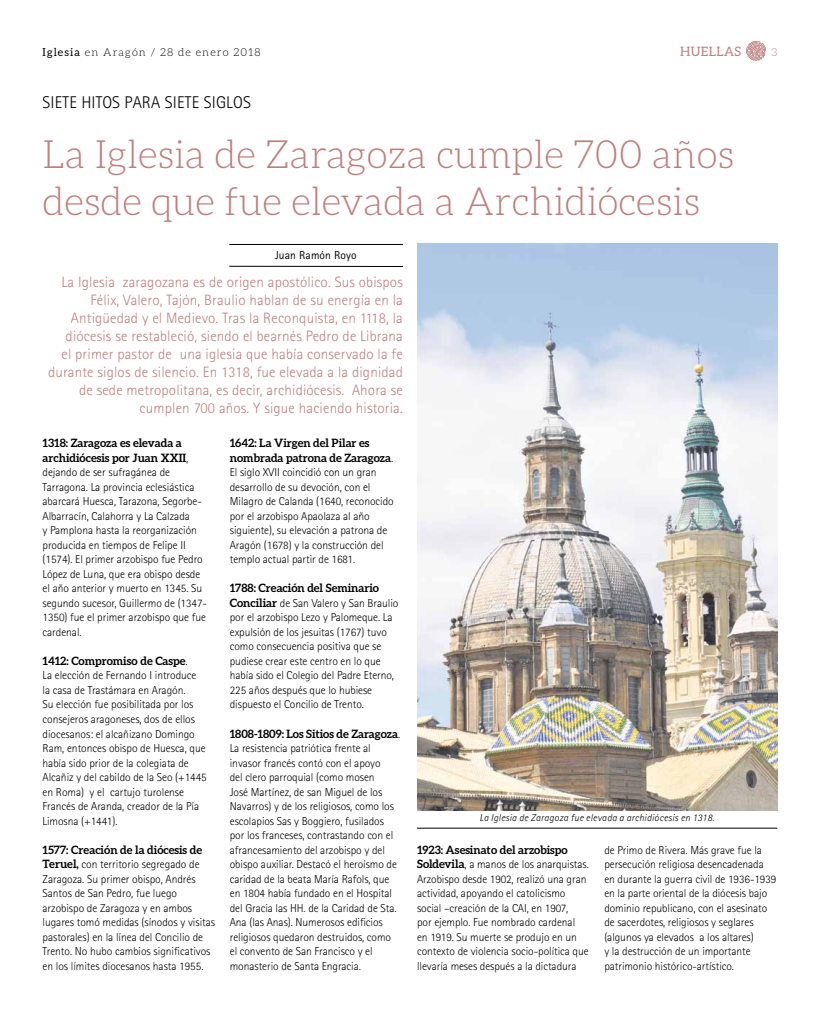
<style>
.page{position:relative;width:820px;height:1021px;background:#fff}
.page>*{position:absolute;margin:0;border:0;box-sizing:border-box;transform-origin:0 0}
.t1{font:300 39px/46.8px "Aleo";color:#be807e}
.t2{font:300 17px "Rotis Sans Serif";letter-spacing:.01em;color:#000}
.t3{font:300 15px/18px "Rotis Sans Serif";letter-spacing:.01em;color:#be807e;text-align:right}
.t4{font:13px "Aleo";letter-spacing:.025em;color:#be807e}
.t5{font:300 11.5px/14.5px "Rotis Sans Serif";letter-spacing:-.005em;color:#000}
.t6{font:700 11.5px/14.5px "Aleo";letter-spacing:-.005em;color:#000}
.t7{font:11.5px "Rotis Sans Serif";letter-spacing:.01em;color:#000}
.t8{font:300 11px "Aleo";letter-spacing:.1em;color:#000}
.t9{font:300 11px "Aleo";color:#be807e}
.t10{font:italic 300 10px "Rotis Sans Serif";letter-spacing:.025em;color:#000}
.s1{font-weight:400}
.s2{font-family:"Rotis Sans Serif";font-weight:300}
.s3{font-family:"Aleo";font-weight:700}
</style>
<div class="page">
<svg style="left:746px;top:41px;width:19px;height:20px"></svg>
<hr style="left:229px;top:244px;width:174px;height:1px;background:#000">
<hr style="left:229px;top:266px;width:174px;height:1px;background:#000">
<img style="left:417px;top:243px;width:360px;height:567px">
<hr style="left:417px;top:827px;width:360px;height:1px;background:#000">
<p class="t8" style="left:43px;top:46px;width:219px"><span class="s1">Iglesia</span> en Aragón / 28 de enero 2018</p>
<p class="t4" style="left:680px;top:44px;width:63px">HUELLAS</p>
<p class="t9" style="left:771px;top:46px;width:7px">3</p>
<h2 class="t2" style="left:43px;top:93px;width:210px">SIETE HITOS PARA SIETE SIGLOS</h2>
<h1 class="t1" style="left:43px;top:131px;width:692px">La Iglesia de Zaragoza cumple 700 años desde que fue elevada a Archidiócesis</h1>
<p class="t7" style="left:275px;top:248px;width:83px">Juan Ramón Royo</p>
<p class="t3" style="left:48px;top:273px;width:356px">La Iglesia zaragozana es de origen apostólico. Sus obispos Félix, Valero, Tajón, Braulio hablan de su energía en la Antigüedad y el Medievo. Tras la Reconquista, en 1118, la diócesis se restableció, siendo el bearnés Pedro de Librana<br>el primer pastor de una iglesia que había conservado la fe durante siglos de silencio. En 1318, fue elevada a la dignidad de sede metropolitana, es decir, archidiócesis. Ahora se cumplen 700 años. Y sigue haciendo historia.</p>
<p class="t6" style="left:43px;top:435px;width:147px">1318: Zaragoza es elevada a archidiócesis por Juan XXII<span class="s2">,</span></p>
<p class="t5" style="left:43px;top:465px;width:166px">dejando de ser sufragánea de Tarragona. La provincia eclesiástica abarcará Huesca, Tarazona, Segorbe-Albarracín, Calahorra y La Calzada<br>y Pamplona hasta la reorganización producida en tiempos de Felipe II (1574). El primer arzobispo fue Pedro López de Luna, que era obispo desde el año anterior y muerto en 1345. Su segundo sucesor, Guillermo de (1347- 1350) fue el primer arzobispo que fue cardenal.</p>
<p class="t6" style="left:43px;top:653px;width:146px">1412: Compromiso de Caspe<span class="s2">.</span></p>
<p class="t5" style="left:43px;top:668px;width:166px">La elección de Fernando I introduce la casa de Trastámara en Aragón.<br>Su elección fue posibilitada por los consejeros aragoneses, dos de ellos diocesanos: el alcañizano Domingo Ram, entonces obispo de Huesca, que había sido prior de la colegiata de Alcañiz y del cabildo de la Seo (+1445 en Roma) y el cartujo turolense Francés de Aranda, creador de la Pía Limosna (+1441).</p>
<p class="t6" style="left:43px;top:842px;width:161px">1577: Creación de la diócesis de</p>
<p class="t5" style="left:43px;top:857px;width:174px"><span class="s3">Teruel,</span> con territorio segregado de Zaragoza. Su primer obispo, Andrés Santos de San Pedro, fue luego arzobispo de Zaragoza y en ambos lugares tomó medidas (sínodos y visitas pastorales) en la línea del Concilio de Trento. No hubo cambios significativos en los límites diocesanos hasta 1955.</p>
<p class="t6" style="left:230px;top:435px;width:165px">1642: La Virgen del Pilar es nombrada patrona de Zaragoza<span class="s2">.</span></p>
<p class="t5" style="left:230px;top:465px;width:165px">El siglo XVII coincidió con un gran desarrollo de su devoción, con el Milagro de Calanda (1640, reconocido por el arzobispo Apaolaza al año siguiente), su elevación a patrona de Aragón (1678) y la construcción del templo actual partir de 1681.</p>
<p class="t6" style="left:230px;top:581px;width:151px">1788: Creación del Seminario</p>
<p class="t5" style="left:230px;top:595px;width:170px"><span class="s3">Conciliar</span> de San Valero y San Braulio por el arzobispo Lezo y Palomeque. La expulsión de los jesuitas (1767) tuvo como consecuencia positiva que se pudiese crear este centro en lo que había sido el Colegio del Padre Eterno, 225 años después que lo hubiese dispuesto el Concilio de Trento.</p>
<p class="t6" style="left:230px;top:726px;width:172px">1808-1809: Los Sitios de Zaragoza<span class="s2">.</span></p>
<p class="t5" style="left:230px;top:741px;width:169px">La resistencia patriótica frente al invasor francés contó con el apoyo<br>del clero parroquial (como mosen<br>José Martínez, de san Miguel de los Navarros) y de los religiosos, como los escolapios Sas y Boggiero, fusilados por los franceses, contrastando con el afrancesamiento del arzobispo y del obispo auxiliar. Destacó el heroísmo de caridad de la beata María Rafols, que en 1804 había fundado en el Hospital del Gracia las HH. de la Caridad de Sta.<br>Ana (las Anas). Numerosos edificios religiosos quedaron destruidos, como el convento de San Francisco y el monasterio de Santa Engracia.</p>
<p class="t10" style="left:479px;top:812px;width:236px">La Iglesia de Zaragoza fue elevada a archidiócesis en 1318.</p>
<p class="t6" style="left:417px;top:842px;width:152px">1923: Asesinato del arzobispo</p>
<p class="t5" style="left:417px;top:857px;width:173px"><span class="s3">Soldevila</span>, a manos de los anarquistas.<br>Arzobispo desde 1902, realizó una gran actividad, apoyando el catolicismo social –creación de la CAI, en 1907,<br>por ejemplo. Fue nombrado cardenal<br>en 1919. Su muerte se produjo en un contexto de violencia socio-política que llevaría meses después a la dictadura</p>
<p class="t5" style="left:604px;top:842px;width:173px">de Primo de Rivera. Más grave fue la persecución religiosa desencadenada en durante la guerra civil de 1936-1939 en la parte oriental de la diócesis bajo dominio republicano, con el asesinato de sacerdotes, religiosos y seglares (algunos ya elevados a los altares)<br>y la destrucción de un importante patrimonio histórico-artístico.</p>
</div>
